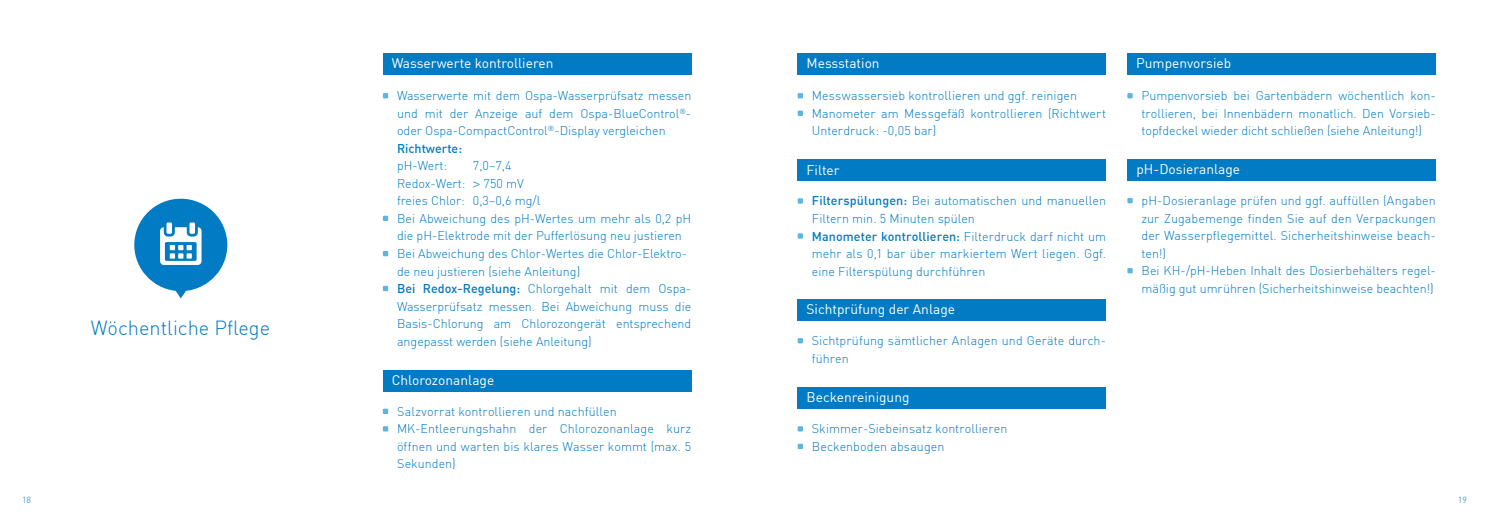
<style>
.page{position:relative;width:1489px;height:525px;background:#fff}
.page>*{position:absolute;margin:0;border:0;box-sizing:border-box;transform-origin:0 0}
.t1{font:300 20px "DIN";color:#007bc4}
.t2{font:13.75px "DIN";color:#fff}
.t3{font:300 12.5px/17.5px "DIN";color:#007bc4}
.t4{font:300 8.75px "DIN";color:#007bc4}
.s1{font-weight:500}
</style>
<div class="page">
<div style="left:383px;top:53px;width:308px;height:21px;background:#007bc4"></div>
<svg style="left:383px;top:93px;width:5px;height:5px"></svg>
<svg style="left:383px;top:216px;width:5px;height:5px"></svg>
<svg style="left:383px;top:286px;width:5px;height:5px"></svg>
<div style="left:383px;top:370px;width:308px;height:21px;background:#007bc4"></div>
<svg style="left:383px;top:408px;width:5px;height:6px"></svg>
<svg style="left:383px;top:426px;width:5px;height:5px"></svg>
<svg style="left:134px;top:198px;width:93px;height:100px"></svg>
<div style="left:797px;top:53px;width:309px;height:21px;background:#007bc4"></div>
<svg style="left:797px;top:93px;width:6px;height:5px"></svg>
<svg style="left:797px;top:111px;width:6px;height:5px"></svg>
<div style="left:1127px;top:159px;width:308px;height:22px;background:#007bc4"></div>
<svg style="left:1127px;top:198px;width:5px;height:5px"></svg>
<svg style="left:1127px;top:268px;width:5px;height:5px"></svg>
<div style="left:797px;top:299px;width:309px;height:21px;background:#007bc4"></div>
<svg style="left:797px;top:338px;width:6px;height:5px"></svg>
<div style="left:797px;top:387px;width:309px;height:21px;background:#007bc4"></div>
<svg style="left:797px;top:426px;width:6px;height:5px"></svg>
<svg style="left:797px;top:443px;width:6px;height:6px"></svg>
<div style="left:797px;top:159px;width:309px;height:22px;background:#007bc4"></div>
<svg style="left:797px;top:198px;width:6px;height:5px"></svg>
<svg style="left:797px;top:233px;width:6px;height:5px"></svg>
<div style="left:1127px;top:53px;width:308px;height:21px;background:#007bc4"></div>
<svg style="left:1127px;top:93px;width:5px;height:5px"></svg>
<svg style="left:383px;top:251px;width:5px;height:5px"></svg>
<h1 class="t1" style="left:91px;top:315px;width:181px">Wöchentliche Pflege</h1>
<p class="t2" style="left:392px;top:54px;width:163px">Wasserwerte kontrollieren</p>
<p class="t3" style="left:397px;top:87px;width:296px">Wasserwerte mit dem Ospa-Wasserprüfsatz messen und mit der Anzeige auf dem Ospa-BlueControl<sup>®</sup>- oder Ospa-CompactControl<sup>®</sup>-Display vergleichen <span class="s1">Richtwerte:</span></p>
<p class="t3" style="left:397px;top:157px;width:52px">pH-Wert:</p>
<p class="t3" style="left:397px;top:157px;width:296px;text-indent:76px">7,0–7,4<br>Redox-Wert: &gt; 750 mV<br>freies Chlor: 0,3–0,6 mg/l<br>Bei Abweichung des pH-Wertes um mehr als 0,2 pH die pH-Elektrode mit der Pufferlösung neu justieren Bei Abweichung des Chlor-Wertes die Chlor-Elektro&shy;de neu justieren (siehe Anleitung)<br><span class="s1">Bei Redox-Regelung:</span> Chlorgehalt mit dem Ospa-Wasserprüfsatz messen. Bei Abweichung muss die Basis-Chlorung am Chlorozongerät entsprechend angepasst werden (siehe Anleitung)</p>
<p class="t2" style="left:392px;top:371px;width:104px">Chlorozonanlage</p>
<p class="t3" style="left:397px;top:402px;width:296px">Salzvorrat kontrollieren und nachfüllen MK-Entleerungshahn der Chlorozonanlage kurz öffnen und warten bis klares Wasser kommt (max. 5<br>Sekunden)</p>
<p class="t2" style="left:806px;top:54px;width:75px">Messstation</p>
<p class="t3" style="left:811px;top:87px;width:296px">Messwassersieb kontrollieren und ggf. reinigen<br>Manometer am Messgefäß kontrollieren (Richtwert<br>Unterdruck: -0,05 bar)</p>
<p class="t2" style="left:806px;top:161px;width:35px">Filter</p>
<p class="t3" style="left:811px;top:192px;width:296px"><span class="s1">Filterspülungen:</span> Bei automatischen und manuellen Filtern min. 5 Minuten spülen<br><span class="s1">Manometer kontrollieren:</span> Filterdruck darf nicht um mehr als 0,1 bar über markiertem Wert liegen. Ggf. eine Filterspülung durchführen</p>
<p class="t2" style="left:806px;top:300px;width:150px">Sichtprüfung der Anlage</p>
<p class="t3" style="left:811px;top:332px;width:296px">Sichtprüfung sämtlicher Anlagen und Geräte durch&shy;führen</p>
<p class="t2" style="left:806px;top:388px;width:105px">Beckenreinigung</p>
<p class="t3" style="left:811px;top:420px;width:197px">Skimmer-Siebeinsatz kontrollieren<br>Beckenboden absaugen</p>
<p class="t2" style="left:1136px;top:54px;width:97px">Pumpenvorsieb</p>
<p class="t3" style="left:1141px;top:87px;width:296px;text-align:justify">Pumpenvorsieb bei Gartenbädern wöchentlich kon&shy;trollieren, bei Innenbädern monatlich. Den Vorsieb&shy;topfdeckel wieder dicht schließen (siehe Anleitung!)</p>
<p class="t2" style="left:1136px;top:160px;width:105px">pH-Dosieranlage</p>
<p class="t3" style="left:1141px;top:192px;width:296px">pH-Dosieranlage prüfen und ggf. auffüllen (Angaben zur Zugabemenge finden Sie auf den Verpackungen der Wasserpflegemittel. Sicherheitshinweise beach&shy;ten!)<br>Bei KH-/pH-Heben Inhalt des Dosierbehälters regel&shy;mäßig gut umrühren (Sicherheitshinweise beachten!)</p>
<p class="t4" style="left:22px;top:494px;width:10px">18</p>
<p class="t4" style="left:1457px;top:494px;width:10px">19</p>
</div>
